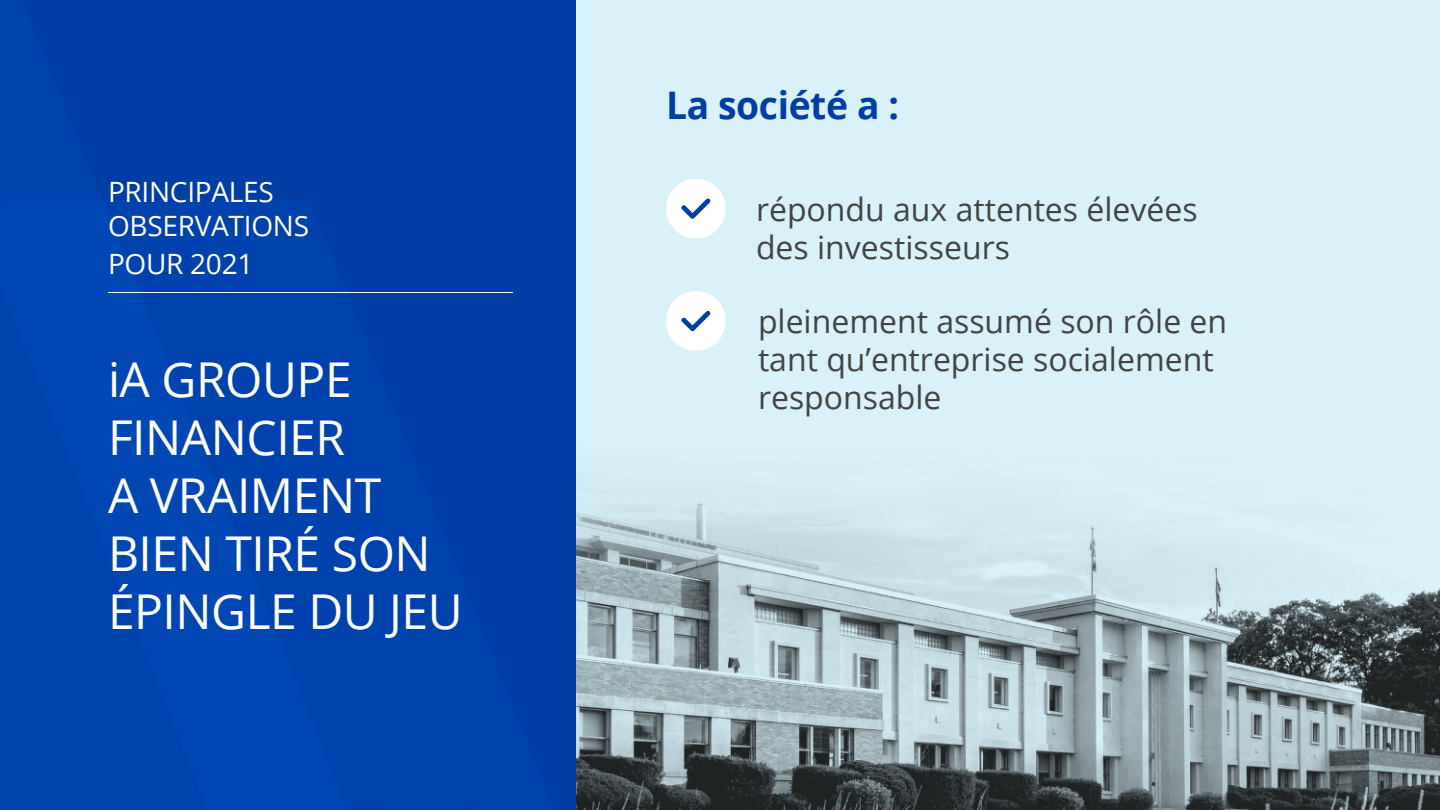
<style>
.page{position:relative;width:1440px;height:810px;background:#fff}
.page>*{position:absolute;margin:0;border:0;box-sizing:border-box;transform-origin:0 0}
.Texte_courant{font:48px/58px "Open Sans";letter-spacing:-.01em;color:#fff}
.t1{font:700 38px "Open Sans";letter-spacing:-.01em;color:#003da5}
.t2{font:32px/38px "Open Sans";color:#434343}
.Texte_courant-2{font:28px/33.6px "Open Sans";letter-spacing:-.01em;color:#fff}
</style>
<div class="page">
<div style="left:576px;top:0;width:864px;height:810px;background:#d9f2fa"></div>
<img style="left:576px;top:489px;width:864px;height:321px">
<div style="left:0;top:0;width:576px;height:810px;background:#003da5"></div>
<svg style="left:0;top:200px;width:347px;height:610px"></svg>
<hr style="left:108px;top:292px;width:405px;height:1px;background:#fff">
<div style="left:666px;top:179px;width:60px;height:59px;background:#fff;border-radius:50%"></div>
<svg style="left:681px;top:198px;width:30px;height:22px"></svg>
<div style="left:666px;top:291px;width:60px;height:60px;background:#fff;border-radius:50%"></div>
<svg style="left:681px;top:310px;width:30px;height:22px"></svg>
<p class="Texte_courant-2" style="left:108px;top:174px;width:203px">PRINCIPALES<br>OBSERVATIONS</p>
<p class="Texte_courant-2" style="left:108px;top:246px;width:147px">POUR 2021</p>
<p class="Texte_courant" style="left:108px;top:350px;width:356px">iA GROUPE<br>FINANCIER<br>A VRAIMENT<br>BIEN TIRÉ SON<br>ÉPINGLE DU JEU</p>
<p class="t1" style="left:666px;top:78px;width:235px">La société a :</p>
<p class="t2" style="left:756px;top:189px;width:443px">répondu aux attentes élevées des investisseurs</p>
<p class="t2" style="left:758px;top:301px;width:471px">pleinement assumé son rôle en tant qu’entreprise socialement responsable</p>
</div>
